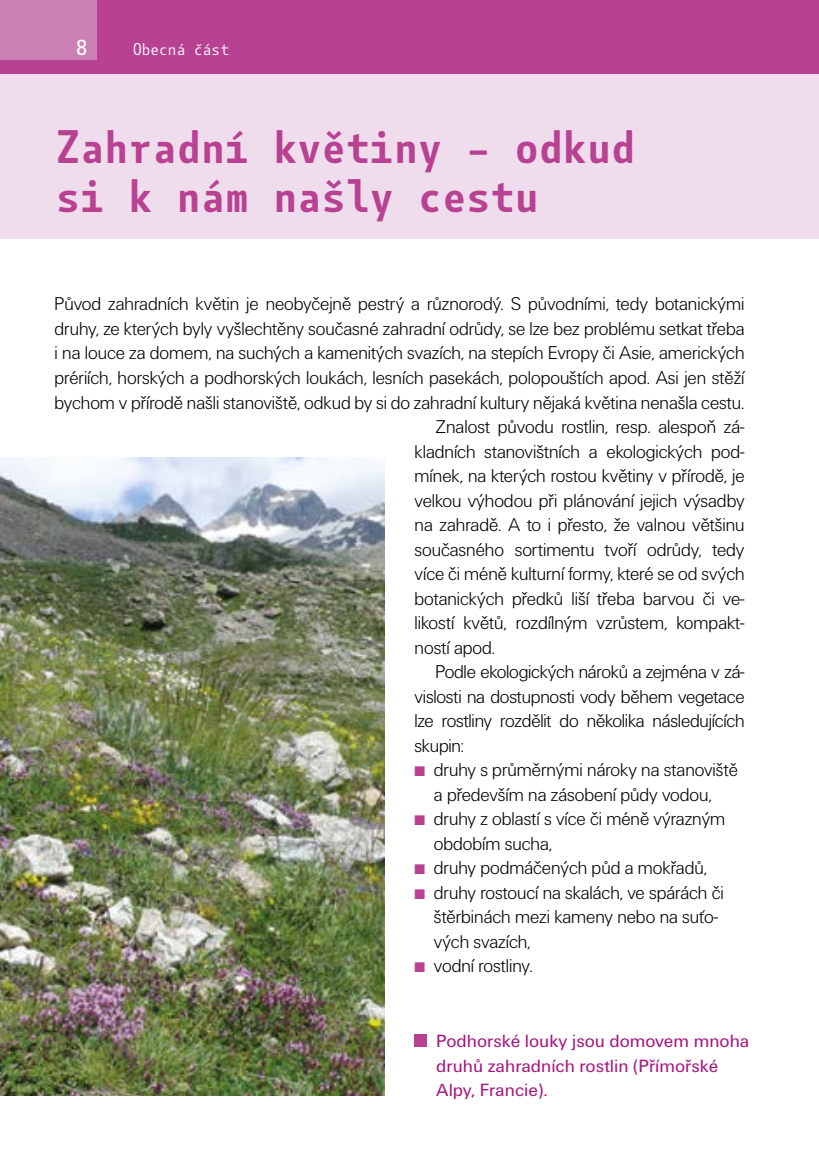
<style>
.page{position:relative;width:819px;height:1166px;background:#fff}
.page>*{position:absolute;margin:0;border:0;box-sizing:border-box;transform-origin:0 0}
.t1{font:600 45.5px/49px "Botanika Mono";letter-spacing:-.07em;color:#b94191}
.t2{font:500 21px "Botanika Mono";color:#fff}
.t3{font:19.25px/24.5px "U001 DOT Ligh";color:#000}
.t4{font:18.38px/24.5px "U001 TOT";color:#a71681}
.t5{font:16.62px "Botanika Mono";letter-spacing:-.075em;color:#fff}
.s1{color:#b94191}
</style>
<div class="page">
<div style="left:0;top:0;width:819px;height:74px;background:#b94191"></div>
<div style="left:0;top:0;width:97px;height:60px;background:#cc81b5"></div>
<div style="left:0;top:74px;width:819px;height:165px;background:#efddee"></div>
<img style="left:0;top:457px;width:385px;height:638px">
<div style="left:414px;top:1034px;width:13px;height:13px;background:#b94191"></div>
<p class="t2" style="left:75px;top:33px;width:14px">8</p>
<p class="t5" style="left:132px;top:39px;width:99px">Obecná část</p>
<h1 class="t1" style="left:55px;top:121px;width:583px">Zahradní květiny – odkud si k nám našly cestu</h1>
<p class="t3" style="left:55px;top:292px;width:691px">Původ zahradních květin je neobyčejně pestrý a různorodý. S původními, tedy botanickými</p>
<p class="t3" style="left:55px;top:317px;width:691px">druhy, ze kterých byly vyšlechtěny současné zahradní odrůdy, se lze bez problému setkat třeba</p>
<p class="t3" style="left:55px;top:341px;width:691px">i na louce za domem, na suchých a kamenitých svazích, na stepích Evropy či Asie, amerických</p>
<p class="t3" style="left:55px;top:366px;width:691px">prériích, horských a podhorských loukách, lesních pasekách, polopouštích apod. Asi jen stěží</p>
<p class="t3" style="left:55px;top:390px;width:691px">bychom v přírodě našli stanoviště, odkud by si do zahradní kultury nějaká květina nenašla cestu.</p>
<p class="t3" style="left:435px;top:415px;width:310px">Znalost původu rostlin, resp. alespoň zá-</p>
<p class="t3" style="left:414px;top:439px;width:331px">kladních stanovištních a ekologických pod-</p>
<p class="t3" style="left:414px;top:464px;width:331px">mínek, na kterých rostou květiny v přírodě, je</p>
<p class="t3" style="left:414px;top:488px;width:331px">velkou výhodou při plánování jejich výsadby</p>
<p class="t3" style="left:414px;top:513px;width:331px">na zahradě. A to i přesto, že valnou většinu</p>
<p class="t3" style="left:414px;top:537px;width:331px">současného sortimentu tvoří odrůdy, tedy</p>
<p class="t3" style="left:414px;top:562px;width:331px">více či méně kulturní formy, které se od svých</p>
<p class="t3" style="left:414px;top:586px;width:331px">botanických předků liší třeba barvou či ve-</p>
<p class="t3" style="left:414px;top:611px;width:331px">likostí květů, rozdílným vzrůstem, kompakt-</p>
<p class="t3" style="left:414px;top:635px;width:82px">ností apod.</p>
<p class="t3" style="left:435px;top:660px;width:310px">Podle ekologických nároků a zejména v zá-</p>
<p class="t3" style="left:414px;top:684px;width:331px">vislosti na dostupnosti vody během vegetace</p>
<p class="t3" style="left:414px;top:709px;width:331px">lze rostliny rozdělit do několika následujících</p>
<p class="t3" style="left:414px;top:733px;width:51px">skupin:</p>
<p class="t3" style="left:414px;top:758px;width:325px;text-align:center"><span class="s1">■</span> druhy s průměrnými nároky na stanoviště a především na zásobení půdy vodou,</p>
<p class="t3" style="left:434px;top:807px;width:293px;text-indent:-19px"><span class="s1">■</span> druhy z oblastí s více či méně výrazným obdobím sucha,</p>
<p class="t3" style="left:414px;top:856px;width:294px"><span class="s1">■</span> druhy podmáčených půd a mokřadů,</p>
<p class="t3" style="left:434px;top:880px;width:291px;text-indent:-19px"><span class="s1">■</span> druhy rostoucí na skalách, ve spárách či štěrbinách mezi kameny nebo na suťo&shy;vých svazích,</p>
<p class="t3" style="left:414px;top:954px;width:119px"><span class="s1">■</span> vodní rostliny.</p>
<p class="t4" style="left:436px;top:1029px;width:314px">Podhorské louky jsou domovem mnoha druhů zahradních rostlin (Přímořské<br>Alpy, Francie).</p>
</div>
